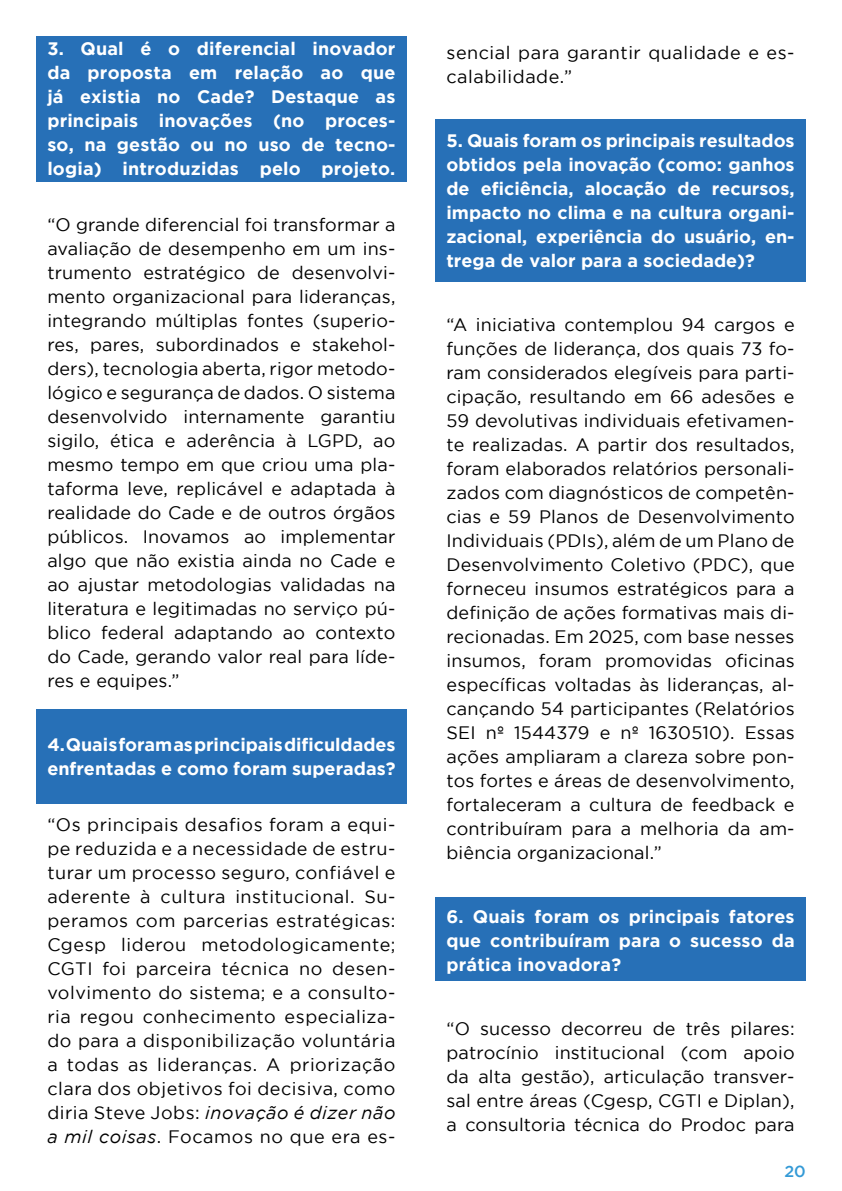
<style>
.page{position:relative;width:842px;height:1191px;background:#fff}
.page>*{position:absolute;margin:0;border:0;box-sizing:border-box;transform-origin:0 0}
.t1{font:18px/24px "Gotham";letter-spacing:.01em;color:#000;text-align:justify}
.t2{font:700 18px/24px "Gotham";color:#fff;text-align:justify}
.t3{font:18px/24px "Gotham";letter-spacing:.03em;color:#000}
.t4{font:500 16px "Gotham";color:#349ad6}
.s1{font-style:italic}
</style>
<div class="page">
<div style="left:36px;top:36px;width:371px;height:145px;background:#2770b7"></div>
<div style="left:36px;top:709px;width:371px;height:95px;background:#2770b7"></div>
<div style="left:435px;top:120px;width:371px;height:162px;background:#2770b7"></div>
<div style="left:435px;top:897px;width:371px;height:84px;background:#2770b7"></div>
<p class="t2" style="left:47px;top:36px;width:350px">3. Qual é o diferencial inovador da proposta em relação ao que já existia no Cade? Destaque as principais inovações (no proces&shy;so, na gestão ou no uso de tecno&shy;logia) introduzidas pelo projeto.</p>
<p class="t1" style="left:47px;top:212px;width:350px">“O grande diferencial foi transformar a avaliação de desempenho em um ins&shy;trumento estratégico de desenvolvi&shy;mento organizacional para lideranças, integrando múltiplas fontes (superio&shy;res, pares, subordinados e stakehol&shy;ders), tecnologia aberta, rigor metodo&shy;lógico e segurança de dados. O sistema desenvolvido internamente garantiu sigilo, ética e aderência à LGPD, ao mesmo tempo em que criou uma pla&shy;taforma leve, replicável e adaptada à realidade do Cade e de outros órgãos públicos. Inovamos ao implementar algo que não existia ainda no Cade e ao ajustar metodologias validadas na literatura e legitimadas no serviço pú&shy;blico federal adaptando ao contexto do Cade, gerando valor real para líde&shy;res e equipes.”</p>
<p class="t2" style="left:47px;top:732px;width:350px">4. Quais foram as principais dificuldades enfrentadas e como foram superadas?</p>
<p class="t1" style="left:47px;top:812px;width:350px">“Os principais desafios foram a equi&shy;pe reduzida e a necessidade de estru&shy;turar um processo seguro, confiável e aderente à cultura institucional. Su&shy;peramos com parcerias estratégicas:<br>Cgesp liderou metodologicamente; CGTI foi parceira técnica no desen&shy;volvimento do sistema; e a consulto&shy;ria regou conhecimento especializa&shy;do para a disponibilização voluntária a todas as lideranças. A priorização clara dos objetivos foi decisiva, como diria Steve Jobs: <span class="s1">inovação é dizer não a mil coisas</span>. Focamos no que era es-</p>
<p class="t3" style="left:446px;top:40px;width:350px">sencial para garantir qualidade e es&shy;calabilidade.”</p>
<p class="t2" style="left:446px;top:128px;width:350px">5. Quais foram os principais resultados obtidos pela inovação (como: ganhos de eficiência, alocação de recursos, impacto no clima e na cultura organi&shy;zacional, experiência do usuário, en&shy;trega de valor para a sociedade)?</p>
<p class="t1" style="left:446px;top:312px;width:350px">“A iniciativa contemplou 94 cargos e funções de liderança, dos quais 73 fo&shy;ram considerados elegíveis para parti&shy;cipação, resultando em 66 adesões e 59 devolutivas individuais efetivamen&shy;te realizadas. A partir dos resultados, foram elaborados relatórios personali&shy;zados com diagnósticos de competên&shy;cias e 59 Planos de Desenvolvimento Individuais (PDIs), além de um Plano de Desenvolvimento Coletivo (PDC), que forneceu insumos estratégicos para a definição de ações formativas mais di&shy;recionadas. Em 2025, com base nesses insumos, foram promovidas oficinas específicas voltadas às lideranças, al&shy;cançando 54 participantes (Relatórios SEI nº 1544379 e nº 1630510). Essas ações ampliaram a clareza sobre pon&shy;tos fortes e áreas de desenvolvimento, fortaleceram a cultura de feedback e contribuíram para a melhoria da am&shy;biência organizacional.”</p>
<p class="t2" style="left:446px;top:904px;width:350px">6. Quais foram os principais fatores que contribuíram para o sucesso da prática inovadora?</p>
<p class="t1" style="left:446px;top:1016px;width:350px">“O sucesso decorreu de três pilares: patrocínio institucional (com apoio da alta gestão), articulação transver&shy;sal entre áreas (Cgesp, CGTI e Diplan), a consultoria técnica do Prodoc para</p>
<p class="t4" style="left:784px;top:1162px;width:23px">20</p>
</div>
